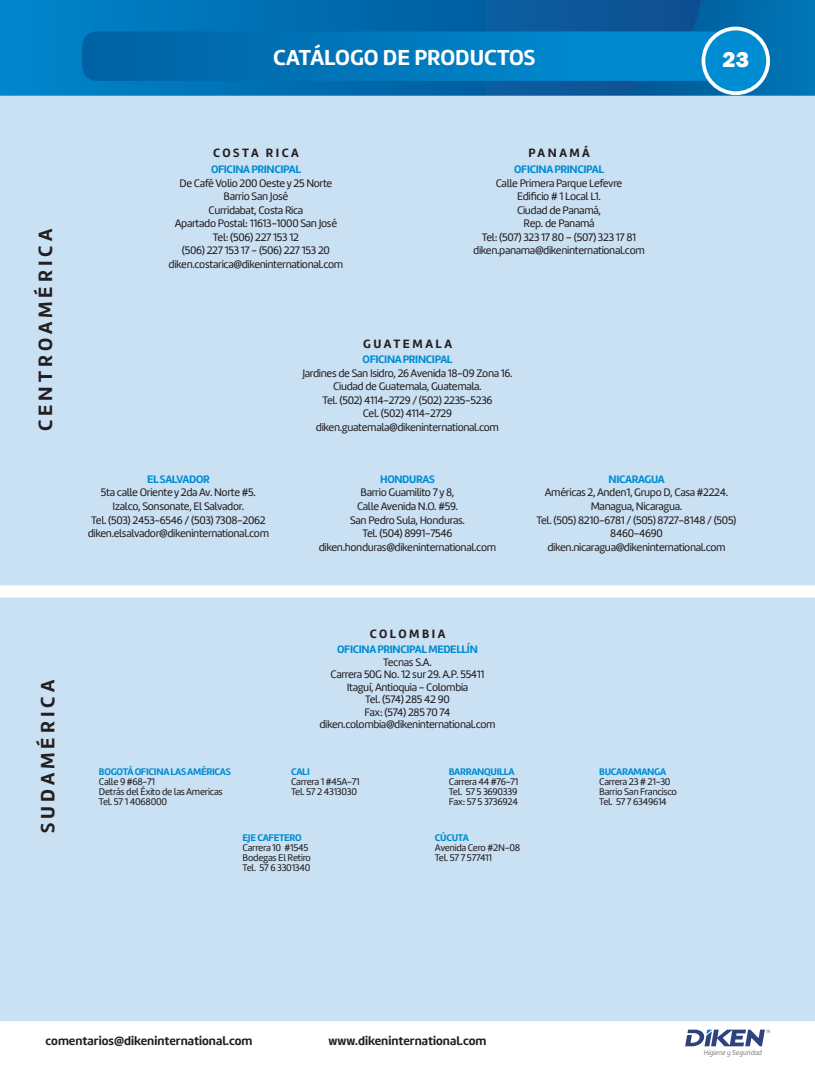
<style>
.page{position:relative;width:815px;height:1074px;background:#fff}
.page>*{position:absolute;margin:0;border:0;box-sizing:border-box;transform-origin:0 0}
.t1{font:22.5px "Amelia Basic Bold";color:#fff}
.t2{font:800 22.5px "Franklin Gothic";color:#fff}
.t3{font:20px "Amelia Basic Bold";letter-spacing:.2em;color:#231f20}
.t4{font:12.5px "Amelia Basic Bold";color:#231f20}
.t5{font:12.5px "Amelia Basic Bold";letter-spacing:.2em;color:#231f20}
.t6{font:11.25px/13.5px "Amelia Basic";letter-spacing:-.03em;color:#231f20;text-align:center}
.t7{font:11.25px "Amelia Basic Bold";letter-spacing:-.03em;color:#008cd2}
.t8{font:10px "Amelia Basic";letter-spacing:-.03em;color:#231f20}
.t9{font:10px "Amelia Basic Bold";letter-spacing:-.03em;color:#008cd2}
.t10{font:7.38px "Amelia Basic Italic";color:#808082}
</style>
<div class="page">
<svg style="left:0;top:0;width:588px;height:96px;background:#0271b4"></svg>
<svg style="left:588px;top:0;width:227px;height:96px;background:#0866a5"></svg>
<div style="left:82px;top:31px;width:651px;height:50px;background:linear-gradient(to right,#0060a3,#0c95d8);border-radius:15px"></div>
<div style="left:703px;top:29px;width:65px;height:64px;background:#008cd2;border-radius:50%"></div>
<div style="left:702px;top:27px;width:68px;height:68px;border:4px solid #fff;border-radius:50%"></div>
<svg style="left:685px;top:1029px;width:85px;height:17px"></svg>
<div style="left:0;top:96px;width:815px;height:489px;background:#cae0f3"></div>
<div style="left:0;top:597px;width:815px;height:424px;background:#cae0f3"></div>
<p class="t3" style="left:34px;top:431px;width:204px;rotate:-90deg">CENTROAMÉRICA</p>
<p class="t3" style="left:36px;top:833px;width:155px;rotate:-90deg">SUDAMÉRICA</p>
<h1 class="t1" style="left:273px;top:44px;width:264px">CATÁLOGO DE PRODUCTOS</h1>
<h1 class="t2" style="left:723px;top:45px;width:28px">23</h1>
<p class="t5" style="left:213px;top:145px;width:87px">COSTA RICA</p>
<p class="t4" style="left:528px;top:145px;width:63px">PANAMÁ</p>
<p class="t7" style="left:514px;top:163px;width:92px">OFICINA PRINCIPAL</p>
<p class="t6" style="left:496px;top:176px;width:128px">Calle Primera Parque Lefevre</p>
<p class="t6" style="left:517px;top:190px;width:85px">Edificio # 1 Local L1.</p>
<p class="t6" style="left:517px;top:203px;width:85px">Ciudad de Panamá,</p>
<p class="t6" style="left:524px;top:217px;width:72px">Rep. de Panamá</p>
<p class="t6" style="left:482px;top:230px;width:156px">Tel: (507) 323 17 80 – (507) 323 17 81</p>
<p class="t6" style="left:473px;top:244px;width:173px">diken.panama@dikeninternational.com</p>
<p class="t7" style="left:211px;top:163px;width:92px">OFICINA PRINCIPAL</p>
<p class="t6" style="left:179px;top:176px;width:154px">De Café Volio 200 Oeste y 25 Norte</p>
<p class="t6" style="left:224px;top:190px;width:66px">Barrio San José</p>
<p class="t6" style="left:209px;top:203px;width:96px">Curridabat, Costa Rica</p>
<p class="t6" style="left:175px;top:217px;width:164px">Apartado Postal: 11613-1000 San José</p>
<p class="t6" style="left:182px;top:230px;width:150px">Tel: (506) 227 153 12<br>(506) 227 153 17 - (506) 227 153 20</p>
<p class="t6" style="left:169px;top:257px;width:176px">diken.costarica@dikeninternational.com</p>
<p class="t5" style="left:363px;top:336px;width:90px">GUATEMALA</p>
<p class="t7" style="left:147px;top:472px;width:64px">EL SALVADOR</p>
<p class="t6" style="left:101px;top:486px;width:157px">5ta calle Oriente y 2da Av. Norte #5.</p>
<p class="t6" style="left:113px;top:499px;width:133px">Izalco, Sonsonate, El Salvador.</p>
<p class="t6" style="left:91px;top:513px;width:176px">Tel. (503) 2453-6546 / (503) 7308-2062</p>
<p class="t6" style="left:88px;top:526px;width:183px">diken.elsalvador@dikeninternational.com</p>
<p class="t7" style="left:363px;top:352px;width:92px">OFICINA PRINCIPAL</p>
<p class="t6" style="left:302px;top:366px;width:212px">Jardines de San Isidro, 26 Avenida 18-09 Zona 16.</p>
<p class="t6" style="left:333px;top:379px;width:150px">Ciudad de Guatemala, Guatemala.</p>
<p class="t6" style="left:322px;top:393px;width:172px">Tel. (502) 4114-2729 / (502) 2235-5236</p>
<p class="t6" style="left:363px;top:407px;width:91px">Cel. (502) 4114-2729</p>
<p class="t6" style="left:316px;top:420px;width:185px">diken.guatemala@dikeninternational.com</p>
<p class="t7" style="left:380px;top:472px;width:56px">HONDURAS</p>
<p class="t6" style="left:361px;top:486px;width:95px">Barrio Guamilito 7 y 8,</p>
<p class="t6" style="left:357px;top:499px;width:102px">Calle Avenida N.O. #59.</p>
<p class="t6" style="left:350px;top:513px;width:116px">San Pedro Sula, Honduras.</p>
<p class="t6" style="left:362px;top:526px;width:92px">Tel. (504) 8991-7546</p>
<p class="t6" style="left:319px;top:540px;width:179px">diken.honduras@dikeninternational.com</p>
<p class="t7" style="left:608px;top:472px;width:58px">NICARAGUA</p>
<p class="t6" style="left:545px;top:486px;width:185px">Américas 2, Anden1, Grupo D, Casa #2224.</p>
<p class="t6" style="left:591px;top:499px;width:93px">Managua, Nicaragua.</p>
<p class="t6" style="left:537px;top:513px;width:202px">Tel. (505) 8210-6781 / (505) 8727-8148 / (505)<br>8460-4690</p>
<p class="t6" style="left:547px;top:540px;width:180px">diken.nicaragua@dikeninternational.com</p>
<p class="t5" style="left:370px;top:626px;width:77px">COLOMBIA</p>
<p class="t7" style="left:337px;top:643px;width:142px">OFICINA PRINCIPAL MEDELLÍN</p>
<p class="t6" style="left:383px;top:655px;width:50px">Tecnas S.A.</p>
<p class="t6" style="left:331px;top:668px;width:155px">Carrera 50G No. 12 sur 29. A.P. 55411</p>
<p class="t6" style="left:347px;top:680px;width:123px">Itaguí, Antioquia - Colombia</p>
<p class="t6" style="left:365px;top:693px;width:86px">Tel. (574) 285 42 90</p>
<p class="t6" style="left:364px;top:705px;width:88px">Fax: (574) 285 70 74</p>
<p class="t6" style="left:319px;top:718px;width:178px">diken.colombia@dikeninternational.com</p>
<p class="t9" style="left:99px;top:766px;width:133px">BOGOTÁ OFICINA LAS AMÉRICAS</p>
<p class="t8" style="left:99px;top:776px;width:58px">Calle 9 #68-71</p>
<p class="t8" style="left:99px;top:786px;width:125px">Detrás del Éxito de las Americas</p>
<p class="t8" style="left:99px;top:796px;width:70px">Tel. 57 1 4068000</p>
<p class="t9" style="left:291px;top:766px;width:20px">CALI</p>
<p class="t8" style="left:291px;top:776px;width:70px">Carrera 1 #45A-71</p>
<p class="t8" style="left:291px;top:786px;width:68px">Tel. 57 2 4313030</p>
<p class="t9" style="left:243px;top:831px;width:61px">EJE CAFETERO</p>
<p class="t8" style="left:243px;top:841px;width:67px">Carrera 10 #1545</p>
<p class="t8" style="left:243px;top:851px;width:70px">Bodegas El Retiro</p>
<p class="t8" style="left:243px;top:861px;width:69px">Tel. 57 6 3301340</p>
<p class="t9" style="left:449px;top:766px;width:67px">BARRANQUILLA</p>
<p class="t8" style="left:449px;top:776px;width:71px">Carrera 44 #76-71</p>
<p class="t8" style="left:449px;top:786px;width:70px">Tel. 57 5 3690339</p>
<p class="t8" style="left:449px;top:796px;width:71px">Fax: 57 5 3736924</p>
<p class="t9" style="left:435px;top:831px;width:35px">CÚCUTA</p>
<p class="t8" style="left:435px;top:841px;width:87px">Avenida Cero #2N-08</p>
<p class="t8" style="left:435px;top:851px;width:59px">Tel. 57 7 577411</p>
<p class="t9" style="left:599px;top:766px;width:69px">BUCARAMANGA</p>
<p class="t8" style="left:599px;top:776px;width:73px">Carrera 23 # 21-30</p>
<p class="t8" style="left:599px;top:786px;width:79px">Barrio San Francisco</p>
<p class="t8" style="left:599px;top:796px;width:69px">Tel. 57 7 6349614</p>
<p class="t4" style="left:46px;top:1033px;width:208px">comentarios@dikeninternational.com</p>
<p class="t4" style="left:329px;top:1033px;width:159px">www.dikeninternational.com</p>
<p class="t10" style="left:704px;top:1048px;width:60px">Higiene y Seguridad</p>
</div>
